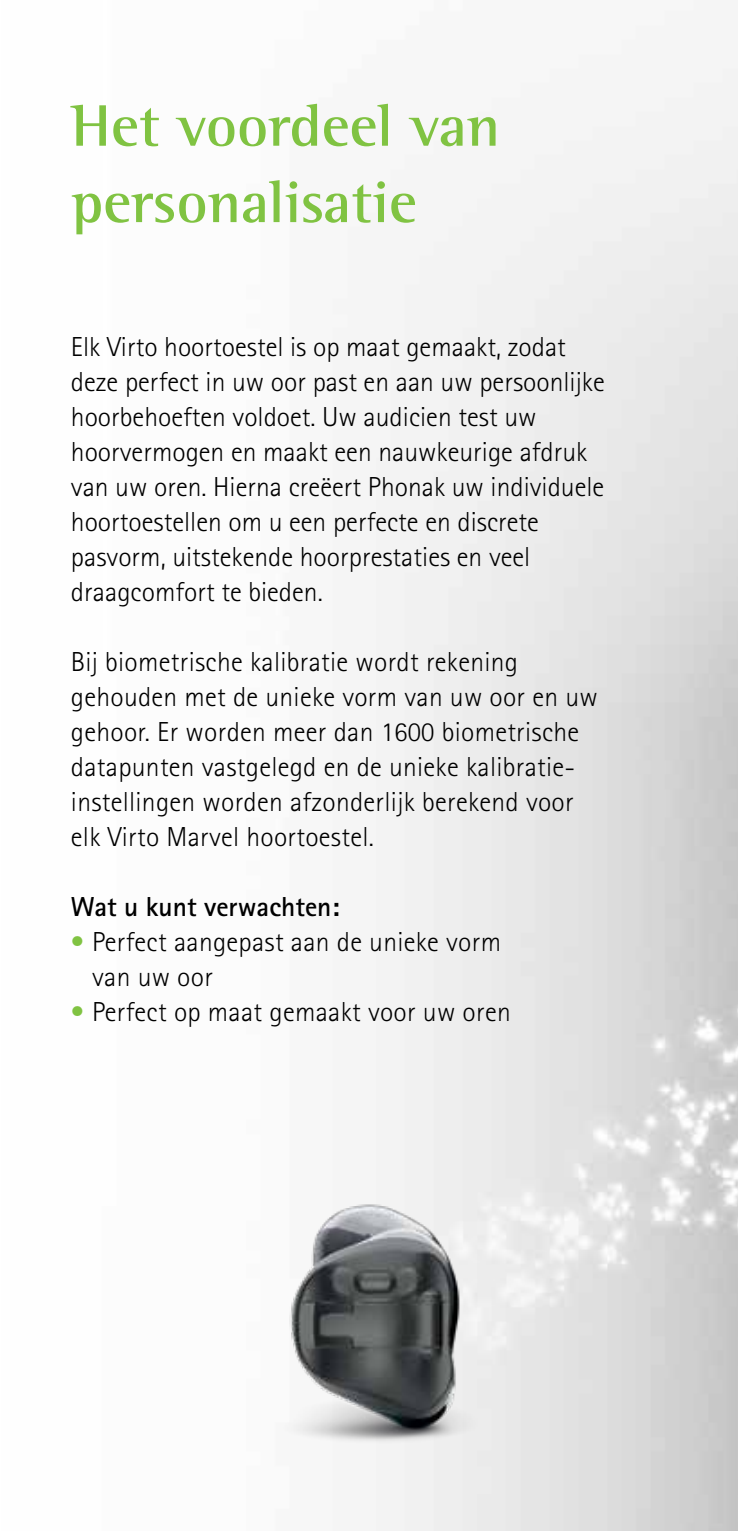
<style>
.page{position:relative;width:738px;height:1531px;background:#fff}
.page>*{position:absolute;margin:0;border:0;box-sizing:border-box;transform-origin:0 0}
.t1{font:700 60px/76.5px "Rotis Semi Serif Pro";color:#80c342}
.t2{font:300 27.5px/35px "Rotis Sans Serif Pro";color:#000}
.t3{font:700 27.5px "Rotis Sans Serif Pro";color:#000}
.s1{color:#80c342}
</style>
<div class="page">
<img style="left:246px;top:1179px;width:420px;height:352px">
<h1 class="t1" style="left:71px;top:87px;width:430px">Het voordeel van personalisatie</h1>
<p class="t2" style="left:71px;top:329px;width:535px">Elk Virto hoortoestel is op maat gemaakt, zodat deze perfect in uw oor past en aan uw persoonlijke hoorbehoeften voldoet. Uw audicien test uw hoorvermogen en maakt een nauwkeurige afdruk van uw oren. Hierna creëert Phonak uw individuele hoortoestellen om u een perfecte en discrete pasvorm, uitstekende hoorprestaties en veel draagcomfort te bieden.</p>
<p class="t2" style="left:71px;top:644px;width:528px">Bij biometrische kalibratie wordt rekening gehouden met de unieke vorm van uw oor en uw gehoor. Er worden meer dan 1600 biometrische datapunten vastgelegd en de unieke kalibratie&shy;instellingen worden afzonderlijk berekend voor elk Virto Marvel hoortoestel.</p>
<p class="t3" style="left:71px;top:889px;width:270px">Wat u kunt verwachten:</p>
<p class="t2" style="left:92px;top:924px;width:410px;text-indent:-21px"><span class="s1">•</span> Perfect aangepast aan de unieke vorm van uw oor</p>
<p class="t2" style="left:71px;top:994px;width:441px"><span class="s1">•</span> Perfect op maat gemaakt voor uw oren</p>
</div>
